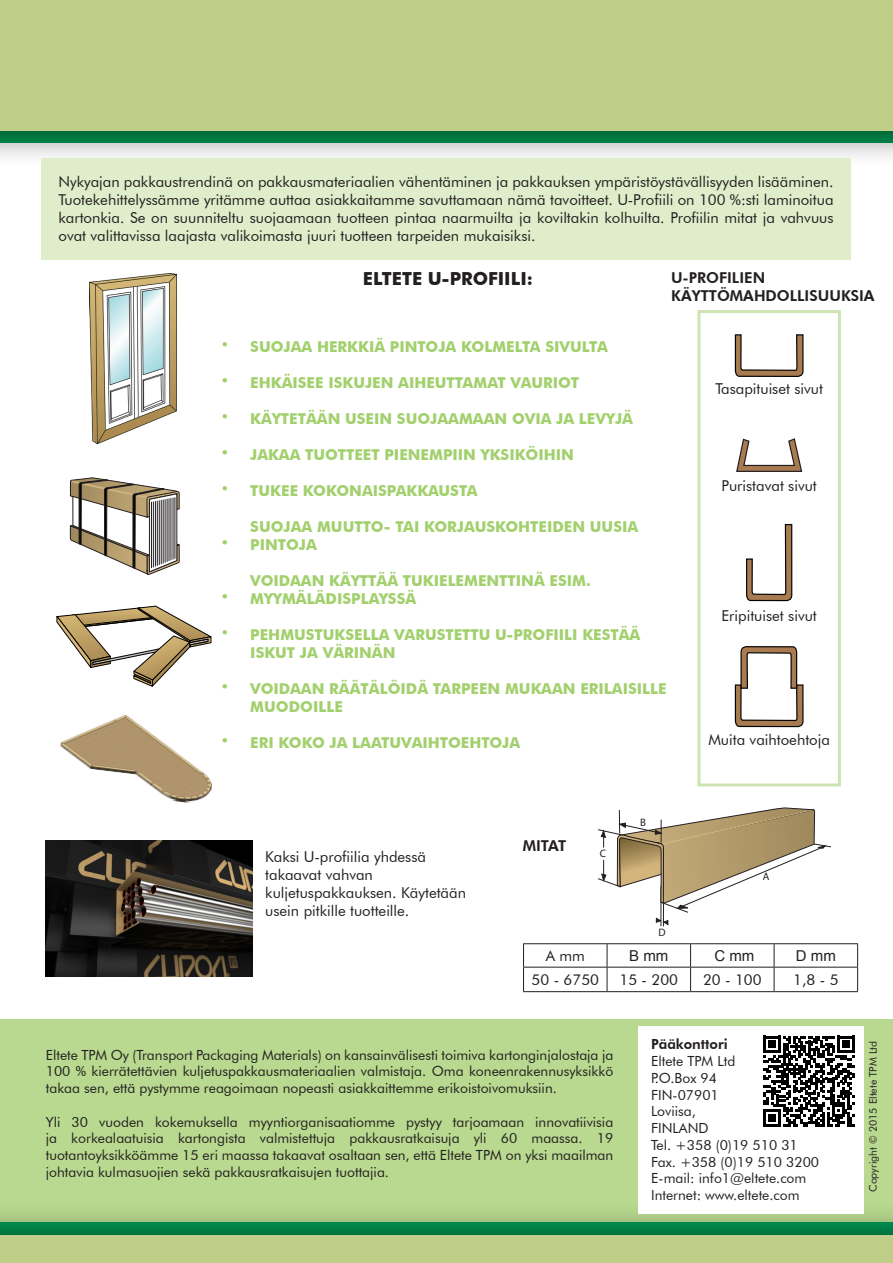
<style>
.page{position:relative;width:893px;height:1263px;background:#fff}
.page>*{position:absolute;margin:0;border:0;box-sizing:border-box;transform-origin:0 0}
.t1{font:700 18px "Futura BT";color:#231f20}
.t2{font:15px/18px "Futura BT";color:#231f20;text-align:justify}
.t3{font:700 15px/18px "Futura BT";color:#a2d06d}
.t4{font:800 15px "Futura BT";color:#231f20}
.t5{font:500 15px "Futura BT";color:#a2d06d}
.t6{font:15px "Arial";color:#231f20}
.t7{font:13.95px/16.8px "Futura BT";color:#231f20;text-align:justify}
.t8{font:800 13.95px "Futura BT";color:#231f20}
.t9{font:10.8px "Myriad Pro";color:#231f20}
.t10{font:10.5px "Futura BT";color:#231f20}
</style>
<div class="page">
<div style="left:0;top:1019px;width:893px;height:204px;background:#b8d98f"></div>
<img style="left:0;top:130px;width:893px;height:27px">
<div style="left:0;top:0;width:893px;height:130px;background:#bfcf89"></div>
<img style="left:0;top:1214px;width:893px;height:21px">
<div style="left:0;top:1235px;width:893px;height:28px;background:#bfcf89"></div>
<div style="left:638px;top:1026px;width:226px;height:188px;background:#fff"></div>
<svg style="left:764px;top:1036px;width:90px;height:91px"></svg>
<svg style="left:69px;top:477px;width:111px;height:98px"></svg>
<img style="left:89px;top:274px;width:87px;height:169px">
<svg style="left:56px;top:605px;width:156px;height:82px"></svg>
<hr style="left:663px;top:886px;width:1px;height:40px;background:#231f20">
<hr style="left:661px;top:886px;width:1px;height:40px;background:#231f20">
<svg style="left:598px;top:807px;width:233px;height:118px"></svg>
<hr style="left:523px;top:943px;width:84px;height:1px;background:#231f20">
<hr style="left:607px;top:943px;width:84px;height:1px;background:#231f20">
<hr style="left:691px;top:943px;width:83px;height:1px;background:#231f20">
<hr style="left:774px;top:943px;width:84px;height:1px;background:#231f20">
<hr style="left:523px;top:967px;width:84px;height:1px;background:#231f20">
<svg style="left:523px;top:944px;width:1px;height:47px"></svg>
<hr style="left:607px;top:967px;width:84px;height:1px;background:#231f20">
<svg style="left:607px;top:944px;width:1px;height:47px"></svg>
<hr style="left:691px;top:967px;width:83px;height:1px;background:#231f20">
<svg style="left:690px;top:944px;width:1px;height:47px"></svg>
<hr style="left:774px;top:967px;width:84px;height:1px;background:#231f20">
<svg style="left:774px;top:944px;width:1px;height:47px"></svg>
<svg style="left:857px;top:944px;width:1px;height:47px"></svg>
<hr style="left:523px;top:991px;width:84px;height:1px;background:#231f20">
<hr style="left:607px;top:991px;width:84px;height:1px;background:#231f20">
<hr style="left:691px;top:991px;width:83px;height:1px;background:#231f20">
<hr style="left:774px;top:991px;width:84px;height:1px;background:#231f20">
<div style="left:697px;top:310px;width:144px;height:476px;background:#fff;border:3px solid #cfe4b3"></div>
<svg style="left:736px;top:438px;width:67px;height:34px"></svg>
<svg style="left:746px;top:524px;width:47px;height:78px"></svg>
<svg style="left:734px;top:334px;width:70px;height:43px"></svg>
<svg style="left:734px;top:646px;width:70px;height:82px"></svg>
<div style="left:41px;top:158px;width:810px;height:101px;background:#dfedcb"></div>
<img style="left:46px;top:840px;width:207px;height:136px">
<img style="left:60px;top:714px;width:152px;height:89px">
<p class="t2" style="left:58px;top:172px;width:777px">Nykyajan pakkaustrendinä on pakkausmateriaalien vähentäminen ja pakkauksen ympäristöystävällisyyden lisääminen.<br>Tuotekehittelyssämme yritämme auttaa asiakkaitamme savuttamaan nämä tavoitteet. U-Profiili on 100 %:sti laminoitua kartonkia. Se on suunniteltu suojaamaan tuotteen pintaa naarmuilta ja koviltakin kolhuilta. Profiilin mitat ja vahvuus ovat valittavissa laajasta valikoimasta juuri tuotteen tarpeiden mukaisiksi.</p>
<p class="t5" style="left:220px;top:336px;width:10px">•</p>
<p class="t5" style="left:220px;top:372px;width:10px">•</p>
<p class="t5" style="left:220px;top:408px;width:10px">•</p>
<p class="t5" style="left:220px;top:444px;width:10px">•</p>
<p class="t5" style="left:220px;top:480px;width:10px">•</p>
<p class="t5" style="left:220px;top:534px;width:10px">•</p>
<p class="t5" style="left:220px;top:588px;width:10px">•</p>
<p class="t5" style="left:220px;top:624px;width:10px">•</p>
<p class="t5" style="left:220px;top:678px;width:10px">•</p>
<p class="t5" style="left:220px;top:732px;width:10px">•</p>
<p class="t1" style="left:363px;top:268px;width:172px">ELTETE U-PROFIILI:</p>
<p class="t4" style="left:671px;top:268px;width:95px">U-PROFILIEN</p>
<p class="t4" style="left:671px;top:286px;width:205px">KÄYTTÖMAHDOLLISUUKSIA</p>
<p class="t3" style="left:250px;top:337px;width:359px">SUOJAA HERKKIÄ PINTOJA KOLMELTA SIVULTA</p>
<p class="t3" style="left:250px;top:373px;width:330px">EHKÄISEE ISKUJEN AIHEUTTAMAT VAURIOT</p>
<p class="t3" style="left:250px;top:409px;width:384px">KÄYTETÄÄN USEIN SUOJAAMAAN OVIA JA LEVYJÄ</p>
<p class="t3" style="left:250px;top:445px;width:325px">JAKAA TUOTTEET PIENEMPIIN YKSIKÖIHIN</p>
<p class="t3" style="left:250px;top:481px;width:229px">TUKEE KOKONAISPAKKAUSTA</p>
<p class="t3" style="left:250px;top:517px;width:389px">SUOJAA MUUTTO- TAI KORJAUSKOHTEIDEN UUSIA<br>PINTOJA</p>
<p class="t3" style="left:250px;top:571px;width:342px">VOIDAAN KÄYTTÄÄ TUKIELEMENTTINÄ ESIM.<br>MYYMÄLÄDISPLAYSSÄ</p>
<p class="t3" style="left:250px;top:625px;width:392px">PEHMUSTUKSELLA VARUSTETTU U-PROFIILI KESTÄÄ<br>ISKUT JA VÄRINÄN</p>
<p class="t3" style="left:250px;top:679px;width:418px">VOIDAAN RÄÄTÄLÖIDÄ TARPEEN MUKAAN ERILAISILLE<br>MUODOILLE</p>
<p class="t3" style="left:250px;top:733px;width:271px">ERI KOKO JA LAATUVAIHTOEHTOJA</p>
<p class="t2" style="left:715px;top:379px;width:109px">Tasapituiset sivut</p>
<p class="t2" style="left:721px;top:476px;width:97px">Puristavat sivut</p>
<p class="t2" style="left:721px;top:607px;width:97px">Eripituiset sivut</p>
<p class="t2" style="left:708px;top:730px;width:123px">Muita vaihtoehtoja</p>
<p class="t2" style="left:265px;top:848px;width:202px;text-align:left">Kaksi U-profiilia yhdessä takaavat vahvan kuljetuspakkauksen. Käytetään usein pitkille tuotteille.</p>
<p class="t4" style="left:523px;top:837px;width:45px">MITAT</p>
<p class="t9" style="left:600px;top:847px;width:8px">C</p>
<p class="t9" style="left:640px;top:816px;width:7px">B</p>
<p class="t9" style="left:658px;top:925px;width:9px">D</p>
<p class="t9" style="left:763px;top:870px;width:8px">A</p>
<p class="t2" style="left:546px;top:947px;width:41px">A mm</p>
<p class="t6" style="left:629px;top:945px;width:41px">B mm</p>
<p class="t6" style="left:714px;top:945px;width:41px">C mm</p>
<p class="t6" style="left:796px;top:945px;width:41px">D mm</p>
<p class="t2" style="left:532px;top:970px;width:69px">50 - 6750</p>
<p class="t2" style="left:619px;top:970px;width:60px">15 - 200</p>
<p class="t2" style="left:703px;top:970px;width:60px">20 - 100</p>
<p class="t2" style="left:793px;top:970px;width:47px">1,8 - 5</p>
<p class="t7" style="left:46px;top:1046px;width:569px">Eltete TPM Oy (Transport Packaging Materials) on kansainvälisesti toimiva kartonginjalostaja ja 100 % kierrätettävien kuljetuspakkausmateriaalien valmistaja. Oma koneenrakennusyksikkö takaa sen, että pystymme reagoimaan nopeasti asiakkaittemme erikoistoivomuksiin.</p>
<p class="t7" style="left:46px;top:1113px;width:569px">Yli 30 vuoden kokemuksella myyntiorganisaatiomme pystyy tarjoamaan innovatiivisia ja korkealaatuisia kartongista valmistettuja pakkausratkaisuja yli 60 maassa. 19 tuotantoyksikköämme 15 eri maassa takaavat osaltaan sen, että Eltete TPM on yksi maailman johtavia kulmasuojien sekä pakkausratkaisujen tuottajia.</p>
<p class="t8" style="left:651px;top:1036px;width:78px">Pääkonttori</p>
<p class="t7" style="left:651px;top:1053px;width:86px">Eltete TPM Ltd</p>
<p class="t7" style="left:651px;top:1069px;width:67px">P.O.Box 94</p>
<p class="t7" style="left:651px;top:1086px;width:69px">FIN-07901</p>
<p class="t7" style="left:651px;top:1103px;width:46px">Loviisa,</p>
<p class="t7" style="left:651px;top:1120px;width:59px">FINLAND</p>
<p class="t7" style="left:651px;top:1136px;width:148px">Tel. +358 (0)19 510 31</p>
<p class="t7" style="left:651px;top:1153px;width:170px">Fax. +358 (0)19 510 3200</p>
<p class="t7" style="left:651px;top:1170px;width:157px">E-mail: info1@eltete.com</p>
<p class="t7" style="left:651px;top:1187px;width:150px">Internet: www.eltete.com</p>
<p class="t10" style="left:867px;top:1192px;width:153px;rotate:-90deg">Copyright © 2015 Eltete TPM Ltd</p>
</div>
